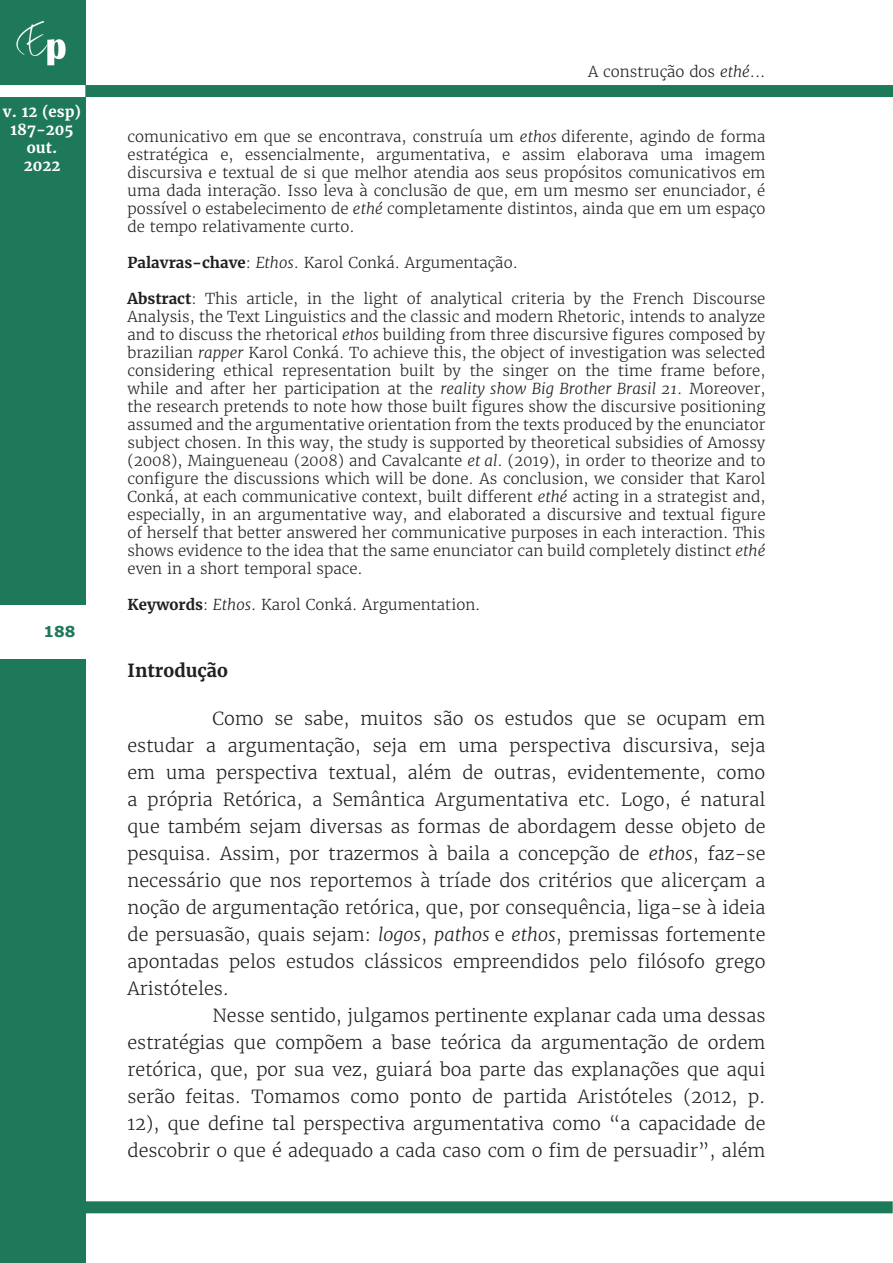
<style>
.page{position:relative;width:893px;height:1263px;background:#fff}
.page>*{position:absolute;margin:0;border:0;box-sizing:border-box;transform-origin:0 0}
.Corpo_do_artigo{font:300 18px/27px "Merriweather";color:#231f20;text-align:justify}
.Título_de_seção_prim{font:700 18px "Merriweather";color:#231f20}
.Resumo{font:300 15px/18px "Merriweather";color:#231f20;text-align:justify}
.t1{font:700 15px/18px "Merriweather";color:#fff;text-align:center}
.t2{font:700 15px "Verdana";color:#1e785a}
.s1{font-style:italic}
.s2{font-weight:700}
</style>
<div class="page">
<div style="left:0;top:0;width:85px;height:1263px;background:#1e785a"></div>
<img style="left:16px;top:21px;width:50px;height:45px">
<div style="left:85px;top:85px;width:808px;height:12px;background:#1e785a"></div>
<div style="left:0;top:85px;width:85px;height:12px;background:#fff"></div>
<div style="left:0;top:605px;width:85px;height:53px;background:#fff"></div>
<div style="left:84px;top:1201px;width:809px;height:12px;background:#1e785a"></div>
<p class="t1" style="left:3px;top:103px;width:80px">v. 12 (esp)<br>187-205 out.<br>2022</p>
<p class="t2" style="left:44px;top:622px;width:33px">188</p>
<p class="Resumo" style="left:588px;top:63px;width:179px">A construção dos <span class="s1">ethé</span>...</p>
<p class="Resumo" style="left:128px;top:128px;width:639px">comunicativo em que se encontrava, construía um <span class="s1">ethos</span> diferente, agindo de forma estratégica e, essencialmente, argumentativa, e assim elaborava uma imagem discursiva e textual de si que melhor atendia aos seus propósitos comunicativos em uma dada interação. Isso leva à conclusão de que, em um mesmo ser enunciador, é possível o estabelecimento de <span class="s1">ethé</span> completamente distintos, ainda que em um espaço de tempo relativamente curto.</p>
<p class="Resumo" style="left:128px;top:254px;width:392px"><span class="s2">Palavras-chave</span>: <span class="s1">Ethos</span>. Karol Conká. Argumentação.</p>
<p class="Resumo" style="left:128px;top:290px;width:639px"><span class="s2">Abstract</span>: This article, in the light of analytical criteria by the French Discourse Analysis, the Text Linguistics and the classic and modern Rhetoric, intends to analyze and to discuss the rhetorical <span class="s1">ethos</span> building from three discursive figures composed by brazilian <span class="s1">rapper</span> Karol Conká. To achieve this, the object of investigation was selected considering ethical representation built by the singer on the time frame before, while and after her participation at the <span class="s1">reality show Big Brother Brasil 21</span>. Moreover, the research pretends to note how those built figures show the discursive positioning assumed and the argumentative orientation from the texts produced by the enunciator subject chosen. In this way, the study is supported by theoretical subsidies of Amossy (2008), Maingueneau (2008) and Cavalcante <span class="s1">et al</span>. (2019), in order to theorize and to configure the discussions which will be done. As conclusion, we consider that Karol Conká, at each communicative context, built different <span class="s1">ethé</span> acting in a strategist and, especially, in an argumentative way, and elaborated a discursive and textual figure of herself that better answered her communicative purposes in each interaction. This shows evidence to the idea that the same enunciator can build completely distinct <span class="s1">ethé </span>even in a short temporal space.</p>
<p class="Resumo" style="left:128px;top:596px;width:354px"><span class="s2">Keywords</span>: <span class="s1">Ethos</span>. Karol Conká. Argumentation.</p>
<p class="Título_de_seção_prim" style="left:128px;top:659px;width:102px">Introdução</p>
<p class="Corpo_do_artigo" style="left:128px;top:705px;width:639px;text-indent:85px">Como se sabe, muitos são os estudos que se ocupam em estudar a argumentação, seja em uma perspectiva discursiva, seja em uma perspectiva textual, além de outras, evidentemente, como a própria Retórica, a Semântica Argumentativa etc. Logo, é natural que também sejam diversas as formas de abordagem desse objeto de pesquisa. Assim, por trazermos à baila a concepção de <span class="s1">ethos</span>, faz-se necessário que nos reportemos à tríade dos critérios que alicerçam a noção de argumentação retórica, que, por consequência, liga-se à ideia de persuasão, quais sejam: <span class="s1">logos</span>, <span class="s1">pathos</span> e <span class="s1">ethos</span>, premissas fortemente apontadas pelos estudos clássicos empreendidos pelo filósofo grego Aristóteles.</p>
<p class="Corpo_do_artigo" style="left:128px;top:1002px;width:639px;text-indent:85px">Nesse sentido, julgamos pertinente explanar cada uma dessas estratégias que compõem a base teórica da argumentação de ordem retórica, que, por sua vez, guiará boa parte das explanações que aqui serão feitas. Tomamos como ponto de partida Aristóteles (2012, p.<br>12), que define tal perspectiva argumentativa como “a capacidade de descobrir o que é adequado a cada caso com o fim de persuadir”, além</p>
</div>
